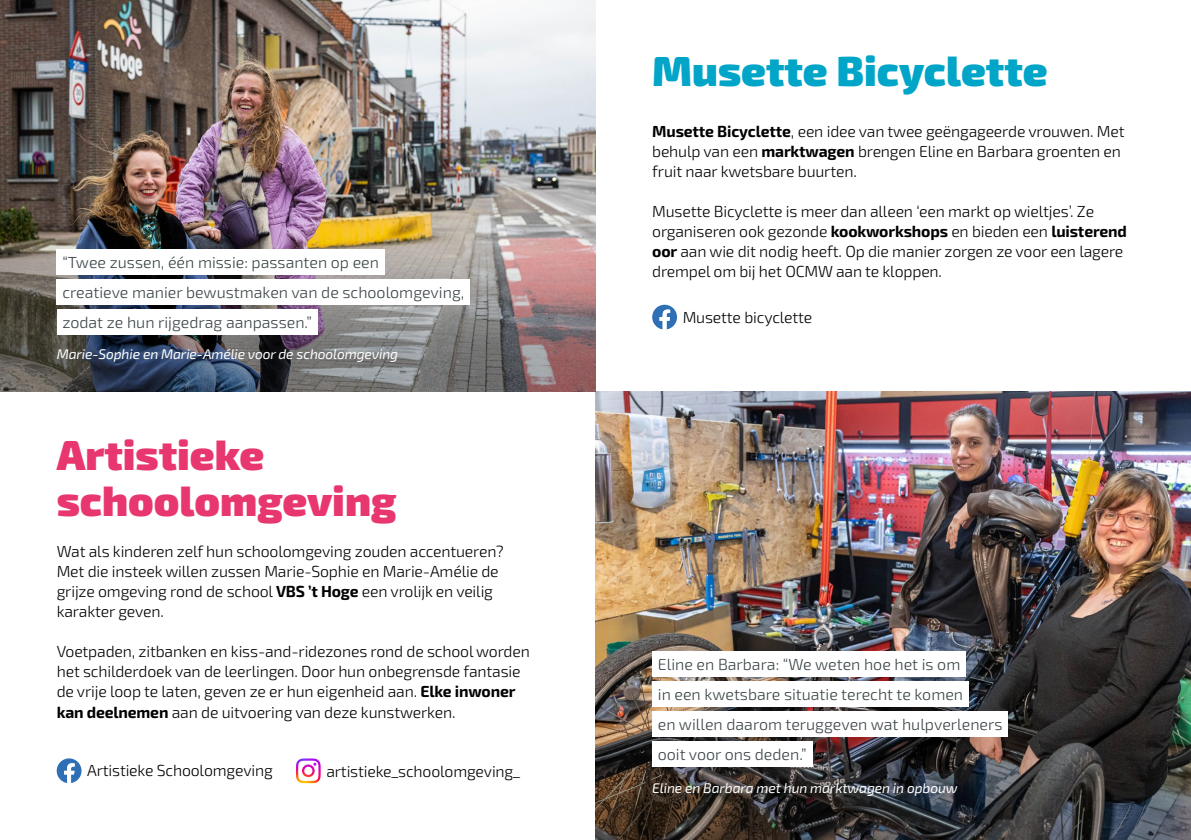
<style>
.page{position:relative;width:1191px;height:840px;background:#fff}
.page>*{position:absolute;margin:0;border:0;box-sizing:border-box;transform-origin:0 0}
.Projecttitel{font:900 42px/46px "Exo 2";color:#e8366f}
.Projecttitel-2{font:900 42px "Exo 2";color:#00a5c8}
.Tekst{font:300 16px/20px "Exo 2";letter-spacing:-.01em;color:#000}
.t1{font:300 16px/30px "Exo 2";color:#394346}
.Foto_info{font:italic 14px "Exo 2";letter-spacing:-.01em;color:#fff}
.s1{font-weight:700}
</style>
<div class="page">
<img style="left:595px;top:391px;width:596px;height:284px">
<img style="left:0;top:0;width:595px;height:210px">
<img style="left:0;top:210px;width:595px;height:181px">
<img style="left:595px;top:675px;width:596px;height:164px">
<div style="left:57px;top:249px;width:328px;height:25px;background:#fff"></div>
<div style="left:57px;top:279px;width:413px;height:25px;background:#fff"></div>
<div style="left:57px;top:309px;width:260px;height:25px;background:#fff"></div>
<div style="left:652px;top:651px;width:314px;height:25px;background:#fff"></div>
<div style="left:652px;top:681px;width:316px;height:25px;background:#fff"></div>
<div style="left:652px;top:711px;width:356px;height:25px;background:#fff"></div>
<div style="left:652px;top:741px;width:160px;height:25px;background:#fff"></div>
<svg style="left:57px;top:758px;width:24px;height:24px"></svg>
<svg style="left:296px;top:758px;width:25px;height:24px"></svg>
<svg style="left:652px;top:304px;width:25px;height:25px"></svg>
<p class="t1" style="left:62px;top:246px;width:403px">“Twee zussen, één missie: passanten op een<br>creatieve manier bewustmaken van de schoolomgeving, zodat ze hun rijgedrag aanpassen.”</p>
<p class="Foto_info" style="left:57px;top:344px;width:343px">Marie-Sophie en Marie-Amélie voor de schoolomgeving</p>
<p class="Projecttitel" style="left:57px;top:428px;width:341px">Artistieke schoolomgeving</p>
<p class="Tekst" style="left:57px;top:541px;width:449px">Wat als kinderen zelf hun schoolomgeving zouden accentueren?<br>Met die insteek willen zussen Marie-Sophie en Marie-Amélie de grijze omgeving rond de school <span class="s1">VBS ’t Hoge</span> een vrolijk en veilig karakter geven.</p>
<p class="Tekst" style="left:57px;top:641px;width:475px">Voetpaden, zitbanken en kiss-and-ridezones rond de school worden het schilderdoek van de leerlingen. Door hun onbegrensde fantasie de vrije loop te laten, geven ze er hun eigenheid aan. <span class="s1">Elke inwoner kan deelnemen</span> aan de uitvoering van deze kunstwerken.</p>
<p class="Tekst" style="left:87px;top:759px;width:187px">Artistieke Schoolomgeving</p>
<p class="Tekst" style="left:326px;top:760px;width:195px">artistieke_schoolomgeving_</p>
<p class="Projecttitel-2" style="left:652px;top:37px;width:397px">Musette Bicyclette</p>
<p class="Tekst" style="left:652px;top:121px;width:474px"><span class="s1">Musette Bicyclette</span>, een idee van twee geëngageerde vrouwen. Met behulp van een <span class="s1">marktwagen</span> brengen Eline en Barbara groenten en fruit naar kwetsbare buurten.</p>
<p class="Tekst" style="left:652px;top:201px;width:476px">Musette Bicyclette is meer dan alleen ‘een markt op wieltjes’. Ze organiseren ook gezonde <span class="s1">kookworkshops</span> en bieden een <span class="s1">luisterend oor</span> aan wie dit nodig heeft. Op die manier zorgen ze voor een lagere drempel om bij het OCMW aan te kloppen.</p>
<p class="Tekst" style="left:682px;top:306px;width:131px">Musette bicyclette</p>
<p class="t1" style="left:658px;top:648px;width:346px">Eline en Barbara: “We weten hoe het is om<br>in een kwetsbare situatie terecht te komen<br>en willen daarom teruggeven wat hulpverleners ooit voor ons deden.”</p>
<p class="Foto_info" style="left:652px;top:777px;width:307px">Eline en Barbara met hun marktwagen in opbouw</p>
</div>
